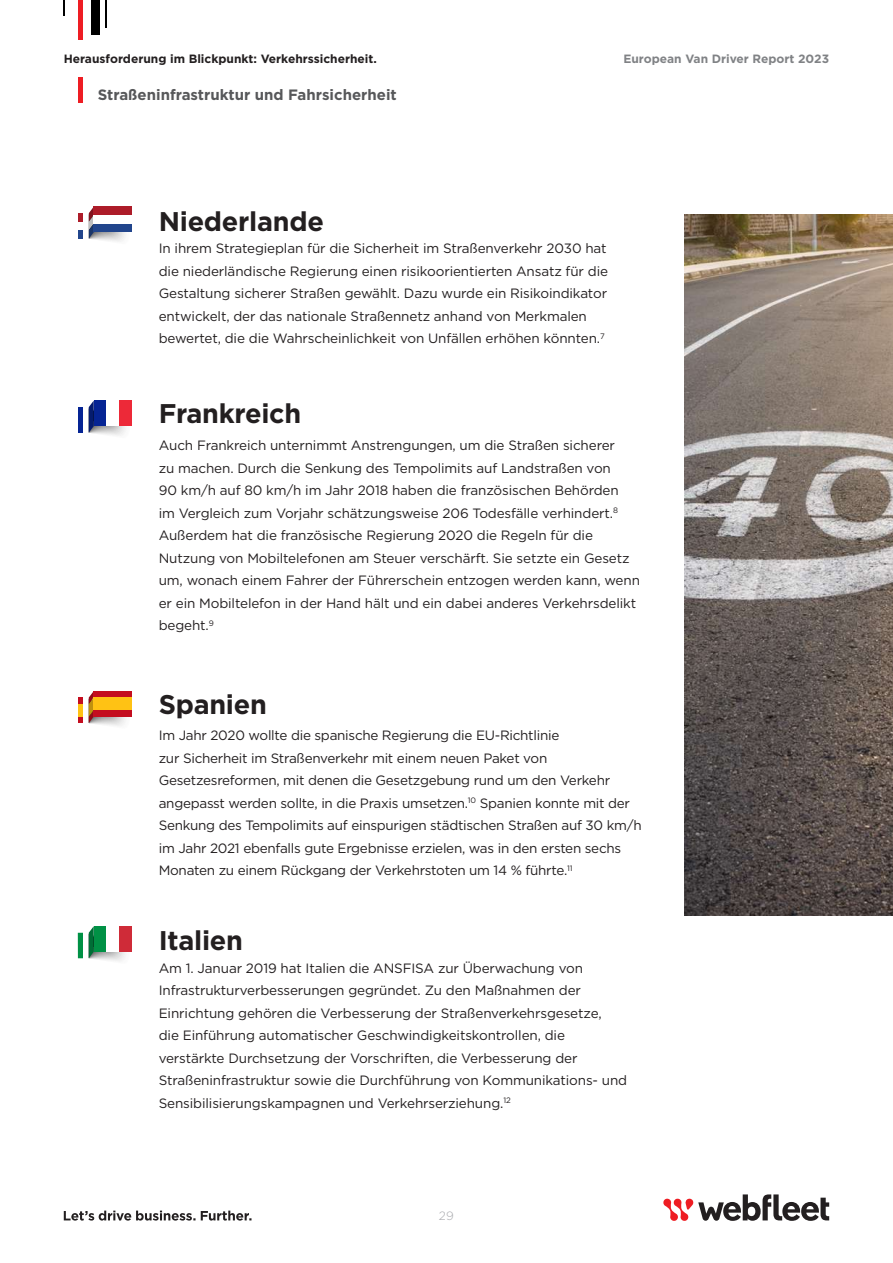
<style>
.page{position:relative;width:893px;height:1263px;background:#fff}
.page>*{position:absolute;margin:0;border:0;box-sizing:border-box;transform-origin:0 0}
.t1{font:700 27px "Gotham";letter-spacing:-.01em;color:#231f20}
.t2{font:700 15px "Gotham";color:#57585a}
.t3{font:13.5px/22.5px "Gotham";letter-spacing:-.01em;color:#231f20}
.t4{font:700 12px "Gotham";color:#231f20}
.t5{font:700 12px "Gotham";color:#808285}
.t6{font:300 12px "Gotham";color:#a8a9ad}
</style>
<div class="page">
<svg style="left:663px;top:1194px;width:166px;height:27px"></svg>
<svg style="left:64px;top:1210px;width:188px;height:10px"></svg>
<hr style="left:78px;top:0;width:4px;height:39px;background:#ee1d23">
<svg style="left:64px;top:0;width:1px;height:16px"></svg>
<svg style="left:105px;top:0;width:1px;height:28px"></svg>
<div style="left:92px;top:0;width:8px;height:34px;background:#000"></div>
<hr style="left:78px;top:77px;width:4px;height:25px;background:#ee1d23">
<div style="left:78px;top:933px;width:5px;height:25px;background:#009145"></div>
<svg style="left:89px;top:926px;width:37px;height:35px"></svg>
<div style="left:94px;top:926px;width:12px;height:26px;background:#009145"></div>
<div style="left:119px;top:926px;width:13px;height:26px;background:#cf2b38"></div>
<div style="left:106px;top:926px;width:13px;height:26px;background:#fff"></div>
<svg style="left:89px;top:401px;width:37px;height:35px"></svg>
<div style="left:119px;top:401px;width:13px;height:25px;background:#ed2938"></div>
<div style="left:94px;top:401px;width:12px;height:25px;background:#052494"></div>
<div style="left:106px;top:401px;width:13px;height:25px;background:#fff"></div>
<div style="left:78px;top:407px;width:5px;height:26px;background:#052494"></div>
<svg style="left:89px;top:691px;width:43px;height:35px"></svg>
<div style="left:94px;top:691px;width:38px;height:6px;background:#c40d1f"></div>
<div style="left:94px;top:710px;width:38px;height:6px;background:#c40d1f"></div>
<div style="left:94px;top:697px;width:38px;height:13px;background:#ffc214"></div>
<svg style="left:78px;top:717px;width:5px;height:6px"></svg>
<div style="left:78px;top:704px;width:5px;height:13px;background:#ffc214"></div>
<svg style="left:78px;top:698px;width:5px;height:6px"></svg>
<svg style="left:89px;top:207px;width:37px;height:35px"></svg>
<div style="left:94px;top:224px;width:38px;height:8px;background:#21458c"></div>
<div style="left:94px;top:215px;width:38px;height:9px;background:#fff"></div>
<div style="left:94px;top:207px;width:38px;height:8px;background:#ad1c29"></div>
<div style="left:78px;top:230px;width:5px;height:9px;background:#21458c"></div>
<div style="left:78px;top:213px;width:5px;height:9px;background:#ad1c29"></div>
<img style="left:685px;top:215px;width:208px;height:701px">
<p class="t4" style="left:64px;top:51px;width:315px">Herausforderung im Blickpunkt: Verkehrssicherheit.</p>
<p class="t5" style="left:623px;top:51px;width:207px">European Van Driver Report 2023</p>
<p class="t2" style="left:98px;top:84px;width:301px">Straßeninfrastruktur und Fahrsicherheit</p>
<h1 class="t1" style="left:159px;top:203px;width:167px">Niederlande</h1>
<p class="t3" style="left:159px;top:237px;width:451px">In ihrem Strategieplan für die Sicherheit im Straßenverkehr 2030 hat die niederländische Regierung einen risikoorientierten Ansatz für die Gestaltung sicherer Straßen gewählt. Dazu wurde ein Risikoindikator entwickelt, der das nationale Straßennetz anhand von Merkmalen bewertet, die die Wahrscheinlichkeit von Unfällen erhöhen könnten.<sup>7</sup></p>
<h1 class="t1" style="left:159px;top:396px;width:144px">Frankreich</h1>
<p class="t3" style="left:159px;top:434px;width:483px">Auch Frankreich unternimmt Anstrengungen, um die Straßen sicherer<br>zu machen. Durch die Senkung des Tempolimits auf Landstraßen von<br>90 km/h auf 80 km/h im Jahr 2018 haben die französischen Behörden<br>im Vergleich zum Vorjahr schätzungsweise 206 Todesfälle verhindert.<sup>8<br></sup>Außerdem hat die französische Regierung 2020 die Regeln für die Nutzung von Mobiltelefonen am Steuer verschärft. Sie setzte ein Gesetz um, wonach einem Fahrer der Führerschein entzogen werden kann, wenn er ein Mobiltelefon in der Hand hält und ein dabei anderes Verkehrsdelikt begeht.<sup>9</sup></p>
<h1 class="t1" style="left:159px;top:686px;width:110px">Spanien</h1>
<p class="t3" style="left:159px;top:724px;width:484px">Im Jahr 2020 wollte die spanische Regierung die EU-Richtlinie<br>zur Sicherheit im Straßenverkehr mit einem neuen Paket von Gesetzesreformen, mit denen die Gesetzgebung rund um den Verkehr angepasst werden sollte, in die Praxis umsetzen.<sup>10</sup> Spanien konnte mit der Senkung des Tempolimits auf einspurigen städtischen Straßen auf 30 km/h im Jahr 2021 ebenfalls gute Ergebnisse erzielen, was in den ersten sechs Monaten zu einem Rückgang der Verkehrstoten um 14 % führte.<sup>11</sup></p>
<h1 class="t1" style="left:159px;top:923px;width:86px">Italien</h1>
<p class="t3" style="left:159px;top:956px;width:470px">Am 1. Januar 2019 hat Italien die ANSFISA zur Überwachung von Infrastrukturverbesserungen gegründet. Zu den Maßnahmen der Einrichtung gehören die Verbesserung der Straßenverkehrsgesetze,<br>die Einführung automatischer Geschwindigkeitskontrollen, die verstärkte Durchsetzung der Vorschriften, die Verbesserung der Straßeninfrastruktur sowie die Durchführung von Kommunikations- und Sensibilisierungskampagnen und Verkehrserziehung.<sup>12</sup></p>
<p class="t6" style="left:439px;top:1208px;width:17px">29</p>
</div>
